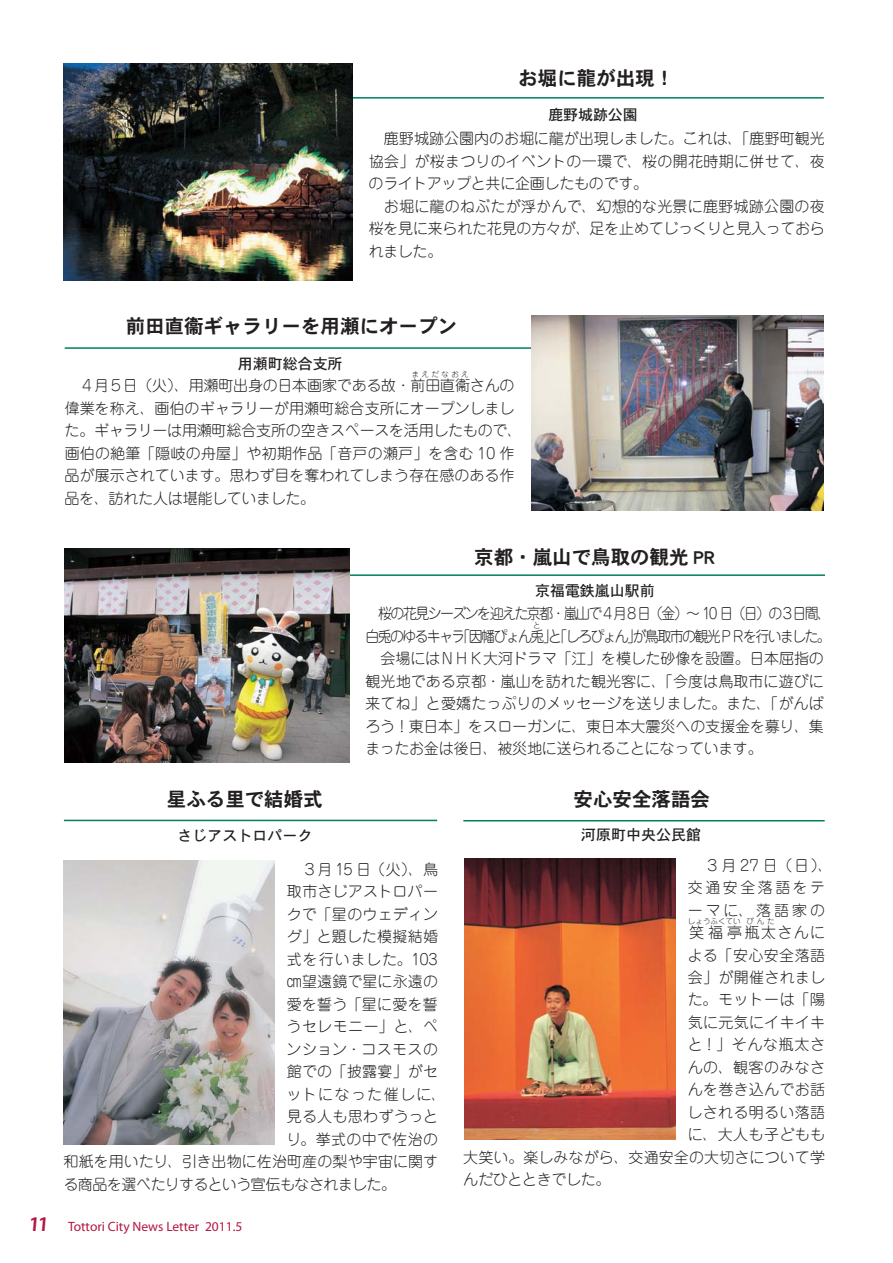
<style>
.page{position:relative;width:893px;height:1263px;background:#fff}
.page>*{position:absolute;margin:0;border:0;box-sizing:border-box;transform-origin:0 0}
.t1{font:19.5px "DFHS Gothic Std W7 90 msp RKSJ H";color:#231f20}
.t2{font:15px/22.5px "Jun 101 Pro Light 90 msp RKSJ H";color:#231f20}
.t3{font:15px/22.5px "Jun 101 Pro Light 90 msp RKSJ H";letter-spacing:-.115em;color:#231f20;scale:.93 1}
.t4{font:15px "Jun 101 Pro Light 90 msp RKSJ H";letter-spacing:.02em;color:#231f20}
.t5{font:15px "DFHS Gothic Std W5 90 msp RKSJ H";color:#231f20}
.t6{font:15px/22.5px "Jun 101 Pro Light 90 msp RKSJ H";letter-spacing:.165em;color:#231f20}
.t7{font:15px "Jun 101 Pro Light 90 msp RKSJ H";letter-spacing:.03em;color:#231f20}
.t8{font:15px "Jun 101 Pro Light 90 msp RKSJ H";letter-spacing:-.03em;color:#231f20}
.t9{font:15px "Jun 101 Pro Light 90 msp RKSJ H";letter-spacing:.025em;color:#231f20}
.t10{font:15px "Jun 101 Pro Light 90 msp RKSJ H";letter-spacing:.06em;color:#231f20}
.t11{font:15px "Jun 101 Pro Light 90 msp RKSJ H";letter-spacing:-.02em;color:#231f20}
.t12{font:15px "Jun 101 Pro Light 90 msp RKSJ H";letter-spacing:.085em;color:#231f20}
.t13{font:13.5px "Myriad Pro";color:#b11843}
.t14{font:7.5px "Jun 101 Pro Light 90 msp RKSJ H";letter-spacing:.31em;color:#231f20}
.t15{font:7.5px "Jun 101 Pro Light 90 msp RKSJ H";letter-spacing:.01em;color:#231f20}
.s1{font-weight:600;font-size:21px}
</style>
<div class="page">
<hr style="left:324px;top:97px;width:500px;height:2px;background:#00805f">
<img style="left:64px;top:63px;width:289px;height:217px">
<hr style="left:65px;top:347px;width:487px;height:2px;background:#00805f">
<hr style="left:335px;top:574px;width:490px;height:2px;background:#00805f">
<img style="left:65px;top:549px;width:285px;height:214px">
<hr style="left:64px;top:820px;width:373px;height:1px;background:#00805f">
<img style="left:64px;top:860px;width:210px;height:285px">
<img style="left:465px;top:859px;width:210px;height:280px">
<img style="left:532px;top:315px;width:292px;height:196px">
<hr style="left:463px;top:820px;width:362px;height:1px;background:#00805f">
<h1 class="t1" style="left:518px;top:71px;width:157px">お堀に龍が出現！</h1>
<p class="t5" style="left:548px;top:108px;width:91px">鹿野城跡公園</p>
<p class="t2" style="left:369px;top:129px;width:458px">　鹿野城跡公園内のお堀に龍が出現しました。これは、「鹿野町観光協会」が桜まつりのイベントの一環で、桜の開花時期に併せて、夜のライトアップと共に企画したものです。<br>　お堀に龍のねぶたが浮かんで、幻想的な光景に鹿野城跡公園の夜桜を見に来られた花見の方々が、足を止めてじっくりと見入っておられました。</p>
<h1 class="t1" style="left:126px;top:318px;width:333px">前田直衞ギャラリーを用瀬にオープン</h1>
<p class="t5" style="left:238px;top:358px;width:106px">用瀬町総合支所</p>
<p class="t14" style="left:412px;top:372px;width:59px">まえだなおえ</p>
<p class="t2" style="left:65px;top:399px;width:459px">偉業を称え、画伯のギャラリーが用瀬町総合支所にオープンしました。ギャラリーは用瀬町総合支所の空きスペースを活用したもので、画伯の絶筆「隠岐の舟屋」や初期作品「音戸の瀬戸」を含む 10 作品が展示されています。思わず目を奪われてしまう存在感のある作品を、訪れた人は堪能していました。</p>
<p class="t2" style="left:65px;top:376px;width:451px">　４月５日（火）、用瀬町出身の日本画家である故・前田直衞さんの</p>
<h1 class="t1" style="left:474px;top:549px;width:243px">京都・嵐山で鳥取の観光 PR</h1>
<p class="t5" style="left:535px;top:585px;width:121px">京福電鉄嵐山駅前</p>
<h1 class="t1" style="left:167px;top:792px;width:157px">星ふる里で結婚式</h1>
<p class="t5" style="left:177px;top:830px;width:136px">さじアストロパーク</p>
<p class="t3" style="left:365px;top:605px;width:502px">　桜の花見シーズンを迎えた京都・嵐山で４月８日（金）～ 10 日（日）の３日間、白兎のゆるキャラ「因幡ぴょん兎」と「しろぴょん」が鳥取市の観光ＰＲを行いました。</p>
<p class="t14" style="left:533px;top:622px;width:9px">と</p>
<p class="t2" style="left:365px;top:650px;width:460px;text-align:justify">　会場にはＮＨＫ大河ドラマ「江」を模した砂像を設置。日本屈指の観光地である京都・嵐山を訪れた観光客に、「今度は鳥取市に遊びに来てね」と愛嬌たっぷりのメッセージを送りました。また、「がんばろう！東日本」をスローガンに、東日本大震災への支援金を募り、集まったお金は後日、被災地に送られることになっています。</p>
<h1 class="t1" style="left:573px;top:791px;width:138px">安心安全落語会</h1>
<p class="t5" style="left:581px;top:829px;width:121px">河原町中央公民館</p>
<p class="t2" style="left:287px;top:860px;width:153px">　３月 15 日（火）、鳥</p>
<p class="t2" style="left:287px;top:882px;width:153px">取市さじアストロパー</p>
<p class="t2" style="left:287px;top:905px;width:153px">クで「星のウェディン</p>
<p class="t2" style="left:287px;top:927px;width:153px">グ」と題した模擬結婚</p>
<p class="t10" style="left:287px;top:953px;width:153px">式を行いました。103</p>
<p class="t2" style="left:287px;top:972px;width:153px">㎝望遠鏡で星に永遠の</p>
<p class="t4" style="left:287px;top:998px;width:153px">愛を誓う「星に愛を誓</p>
<p class="t2" style="left:287px;top:1017px;width:153px">うセレモニー」と、ペ</p>
<p class="t9" style="left:287px;top:1043px;width:153px">ンション・コスモスの</p>
<p class="t2" style="left:287px;top:1062px;width:153px">館での「披露宴」がセ</p>
<p class="t12" style="left:286px;top:1088px;width:161px">ットになった催しに、</p>
<p class="t2" style="left:287px;top:1107px;width:153px">見る人も思わずうっと</p>
<p class="t9" style="left:286px;top:1133px;width:153px">り。挙式の中で佐治の</p>
<p class="t2" style="left:64px;top:1152px;width:376px">和紙を用いたり、引き出物に佐治町産の梨や宇宙に関す</p>
<p class="t8" style="left:63px;top:1178px;width:334px">る商品を選べたりするという宣伝もなされました。</p>
<p class="t13" style="left:28px;top:1218px;width:216px"><span class="s1">11</span> Tottori City News Letter 2011.5</p>
<p class="t6" style="left:688px;top:856px;width:147px">　３月 27 日（日）、交通安全落語をテーマに、落語家の笑福亭瓶太さんに</p>
<p class="t15" style="left:688px;top:918px;width:54px">しょうふくてい</p>
<p class="t14" style="left:746px;top:918px;width:30px">びんた</p>
<p class="t7" style="left:688px;top:949px;width:139px">よる「安心安全落語</p>
<p class="t4" style="left:688px;top:972px;width:139px">会」が開催されまし</p>
<p class="t2" style="left:688px;top:991px;width:139px">た。モットーは「陽</p>
<p class="t4" style="left:688px;top:1017px;width:139px">気に元気にイキイキ</p>
<p class="t2" style="left:688px;top:1036px;width:139px">と！」そんな瓶太さ</p>
<p class="t7" style="left:688px;top:1062px;width:139px">んの、観客のみなさ</p>
<p class="t4" style="left:688px;top:1084px;width:139px">んを巻き込んでお話</p>
<p class="t4" style="left:688px;top:1107px;width:139px">しされる明るい落語</p>
<p class="t7" style="left:688px;top:1129px;width:139px">に、大人も子どもも</p>
<p class="t2" style="left:463px;top:1148px;width:363px">大笑い。楽しみながら、交通安全の大切さについて学</p>
<p class="t11" style="left:463px;top:1174px;width:149px">んだひとときでした。</p>
</div>
